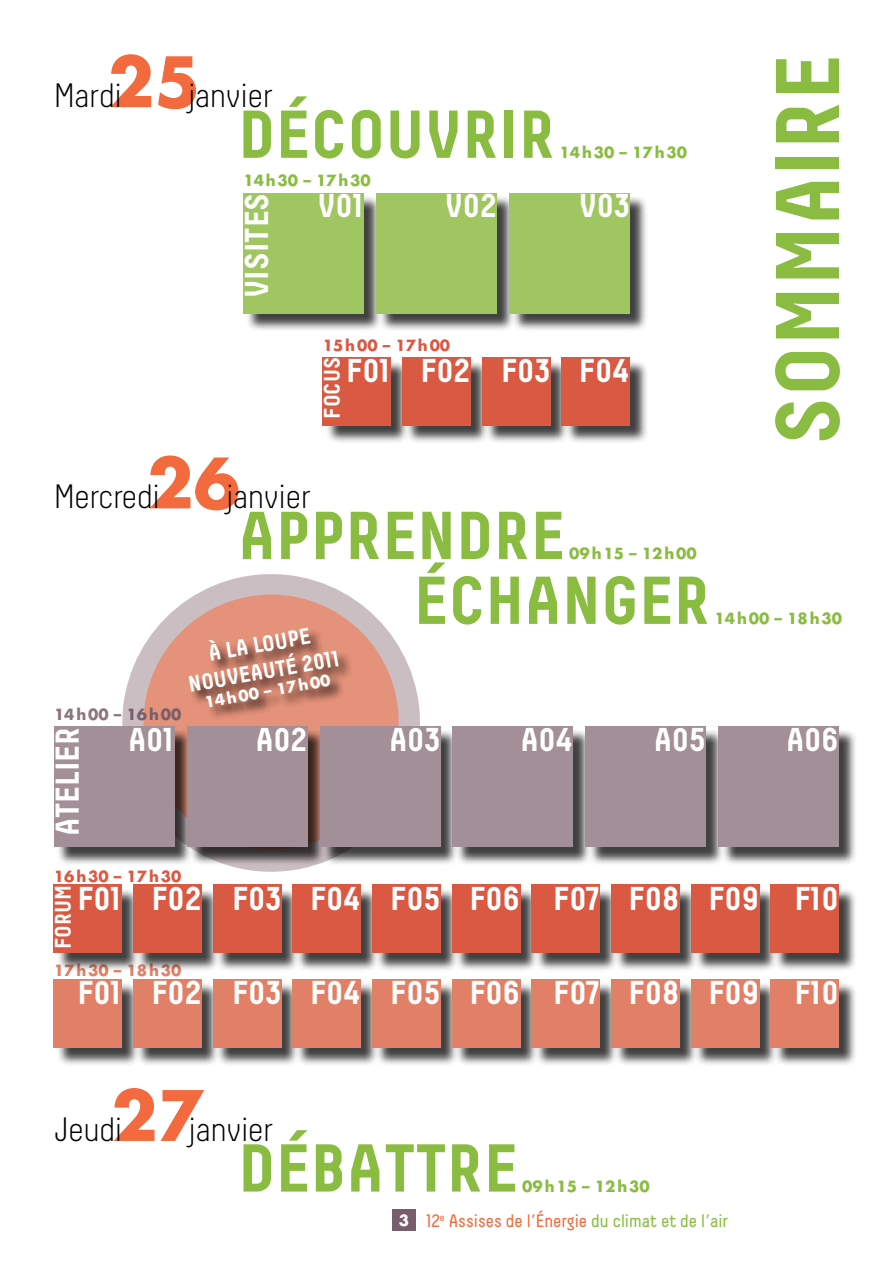
<style>
.page{position:relative;width:893px;height:1263px;background:#fff}
.page>*{position:absolute;margin:0;border:0;box-sizing:border-box;transform-origin:0 0}
.t1{font:700 90px "Decima";color:#89bc40}
.t2{font:700 67.5px "Decima";color:#89bc40}
.t3{font:300 33.75px "Decima";color:#000}
.t4{font:700 33px "Decima";color:#fff}
.t5{font:700 22.5px/27px "Decima";color:#fff;text-align:center}
.t6{font:18px "Decima";color:#f26a3d}
.t7{font:700 15px "Futura Std";letter-spacing:.06em;color:#89bc40}
.t8{font:700 15px "Futura Std";letter-spacing:.06em;color:#d95943}
.t9{font:700 15px "Futura Std";color:#fff}
.t10{font:700 15px "Futura Std";letter-spacing:.06em;color:#e18067}
.t11{font:700 15px "Futura Std";letter-spacing:.06em;color:#8d757f}
.t12{font:700 15px "Futura";color:#fff}
.s1{font-family:"Futura Std";font-weight:700;font-size:67.5px;color:#f26a3d}
.s2{color:#785e6a}
.s3{color:#89bc40}
</style>
<div class="page">
<div style="left:122px;top:574px;width:298px;height:298px;background:#cabec2;border-radius:50%"></div>
<div style="left:144px;top:595px;width:255px;height:255px;background:#e5927a;border-radius:50%"></div>
<div style="left:189px;top:628px;width:164px;height:94px;background:#000;opacity:.75"></div>
<div style="left:56px;top:982px;width:802px;height:84px;background:#000;opacity:.75"></div>
<div style="left:54px;top:979px;width:68px;height:69px;background:#e18067"></div>
<div style="left:134px;top:979px;width:68px;height:69px;background:#e18067"></div>
<div style="left:213px;top:979px;width:68px;height:69px;background:#e18067"></div>
<div style="left:293px;top:979px;width:68px;height:69px;background:#e18067"></div>
<div style="left:373px;top:979px;width:68px;height:69px;background:#e18067"></div>
<div style="left:452px;top:979px;width:68px;height:69px;background:#e18067"></div>
<div style="left:532px;top:979px;width:68px;height:69px;background:#e18067"></div>
<div style="left:612px;top:979px;width:68px;height:69px;background:#e18067"></div>
<div style="left:691px;top:979px;width:68px;height:69px;background:#e18067"></div>
<div style="left:771px;top:979px;width:68px;height:69px;background:#e18067"></div>
<div style="left:56px;top:887px;width:802px;height:85px;background:#000;opacity:.75"></div>
<div style="left:54px;top:885px;width:68px;height:68px;background:#d95943"></div>
<div style="left:134px;top:885px;width:68px;height:68px;background:#d95943"></div>
<div style="left:213px;top:885px;width:68px;height:68px;background:#d95943"></div>
<div style="left:293px;top:885px;width:68px;height:68px;background:#d95943"></div>
<div style="left:373px;top:885px;width:68px;height:68px;background:#d95943"></div>
<div style="left:452px;top:885px;width:68px;height:68px;background:#d95943"></div>
<div style="left:532px;top:885px;width:68px;height:68px;background:#d95943"></div>
<div style="left:612px;top:885px;width:68px;height:68px;background:#d95943"></div>
<div style="left:691px;top:885px;width:68px;height:68px;background:#d95943"></div>
<div style="left:771px;top:885px;width:68px;height:68px;background:#d95943"></div>
<div style="left:56px;top:729px;width:802px;height:137px;background:#000;opacity:.75"></div>
<div style="left:54px;top:726px;width:121px;height:121px;background:#a38f97"></div>
<div style="left:187px;top:726px;width:120px;height:121px;background:#a38f97"></div>
<div style="left:320px;top:726px;width:120px;height:121px;background:#a38f97"></div>
<div style="left:453px;top:726px;width:120px;height:121px;background:#a38f97"></div>
<div style="left:585px;top:726px;width:121px;height:121px;background:#a38f97"></div>
<div style="left:718px;top:726px;width:121px;height:121px;background:#a38f97"></div>
<div style="left:246px;top:195px;width:403px;height:137px;background:#000;opacity:.75"></div>
<div style="left:243px;top:193px;width:121px;height:120px;background:#a0c661"></div>
<div style="left:376px;top:193px;width:121px;height:120px;background:#a0c661"></div>
<div style="left:509px;top:193px;width:121px;height:120px;background:#a0c661"></div>
<div style="left:325px;top:359px;width:324px;height:85px;background:#000;opacity:.75"></div>
<div style="left:323px;top:357px;width:68px;height:68px;background:#d95943"></div>
<div style="left:402px;top:357px;width:68px;height:68px;background:#d95943"></div>
<div style="left:482px;top:357px;width:68px;height:68px;background:#d95943"></div>
<div style="left:562px;top:357px;width:68px;height:68px;background:#d95943"></div>
<div style="left:392px;top:1209px;width:24px;height:21px;background:#785e6a"></div>
<p class="t3" style="left:54px;top:77px;width:148px">Mardi<span class="s1">25</span></p>
<p class="t3" style="left:188px;top:77px;width:86px">janvier</p>
<h2 class="t2" style="left:238px;top:94px;width:319px">DÉCOUVRIR</h2>
<p class="t7" style="left:243px;top:171px;width:129px">14h30 – 17h30</p>
<p class="t7" style="left:560px;top:142px;width:129px">14h30 – 17h30</p>
<p class="t4" style="left:237px;top:298px;width:107px;rotate:-90deg">VISITES</p>
<p class="t4" style="left:318px;top:186px;width:48px">V01</p>
<p class="t4" style="left:445px;top:186px;width:54px">V02</p>
<p class="t4" style="left:579px;top:186px;width:53px">V03</p>
<p class="t8" style="left:323px;top:335px;width:129px">15h00 – 17h00</p>
<p class="t5" style="left:318px;top:419px;width:63px;rotate:-90deg">FOCUS</p>
<p class="t4" style="left:346px;top:351px;width:285px">F01 F02 F03 F04</p>
<p class="t3" style="left:54px;top:478px;width:187px">Mercredi<span class="s1">26</span></p>
<p class="t3" style="left:226px;top:478px;width:86px">janvier</p>
<h2 class="t2" style="left:238px;top:495px;width:329px">APPRENDRE</h2>
<p class="t7" style="left:569px;top:543px;width:129px">09h15 – 12h00</p>
<h2 class="t2" style="left:414px;top:560px;width:298px">ÉCHANGER</h2>
<p class="t5" style="left:181px;top:644px;width:155px;rotate:-10deg">À LA LOUPE<br>NOUVEAUTÉ 2011</p>
<p class="t9" style="left:203px;top:692px;width:129px;rotate:-10deg">14h00 – 17h00</p>
<p class="t11" style="left:54px;top:704px;width:129px">14h00 – <span class="s2">16h00</span></p>
<h1 class="t1" style="left:754px;top:445px;width:393px;rotate:-90deg">SOMMAIRE</h1>
<p class="t7" style="left:715px;top:608px;width:129px">14h00 – 18h30</p>
<p class="t4" style="left:48px;top:836px;width:111px;rotate:-90deg">ATELIER</p>
<p class="t4" style="left:128px;top:720px;width:48px">A01</p>
<p class="t4" style="left:255px;top:720px;width:54px">A02</p>
<p class="t4" style="left:389px;top:720px;width:53px">A03</p>
<p class="t4" style="left:520px;top:720px;width:54px">A04</p>
<p class="t4" style="left:654px;top:720px;width:54px">A05</p>
<p class="t4" style="left:786px;top:720px;width:54px">A06</p>
<p class="t8" style="left:54px;top:866px;width:129px">16h30 – 17h30</p>
<p class="t5" style="left:49px;top:949px;width:66px;rotate:-90deg">FORUM</p>
<p class="t4" style="left:77px;top:879px;width:763px">F01 F02 F03 F04 F05 F06 F07 F08 F09 F10</p>
<p class="t10" style="left:54px;top:961px;width:129px">17h30 – 18h30</p>
<p class="t4" style="left:77px;top:973px;width:763px">F01 F02 F03 F04 F05 F06 F07 F08 F09 F10</p>
<p class="t3" style="left:54px;top:1110px;width:152px">Jeudi<span class="s1">27</span></p>
<p class="t3" style="left:189px;top:1110px;width:86px">janvier</p>
<h2 class="t2" style="left:238px;top:1128px;width:282px">DÉBATTRE</h2>
<p class="t7" style="left:522px;top:1176px;width:129px">09h15 – 12h30</p>
<p class="t12" style="left:399px;top:1210px;width:12px">3</p>
<p class="t6" style="left:426px;top:1210px;width:303px">12<sup>e</sup> Assises de l’Énergie <span class="s3">du climat et de l’air</span></p>
</div>
